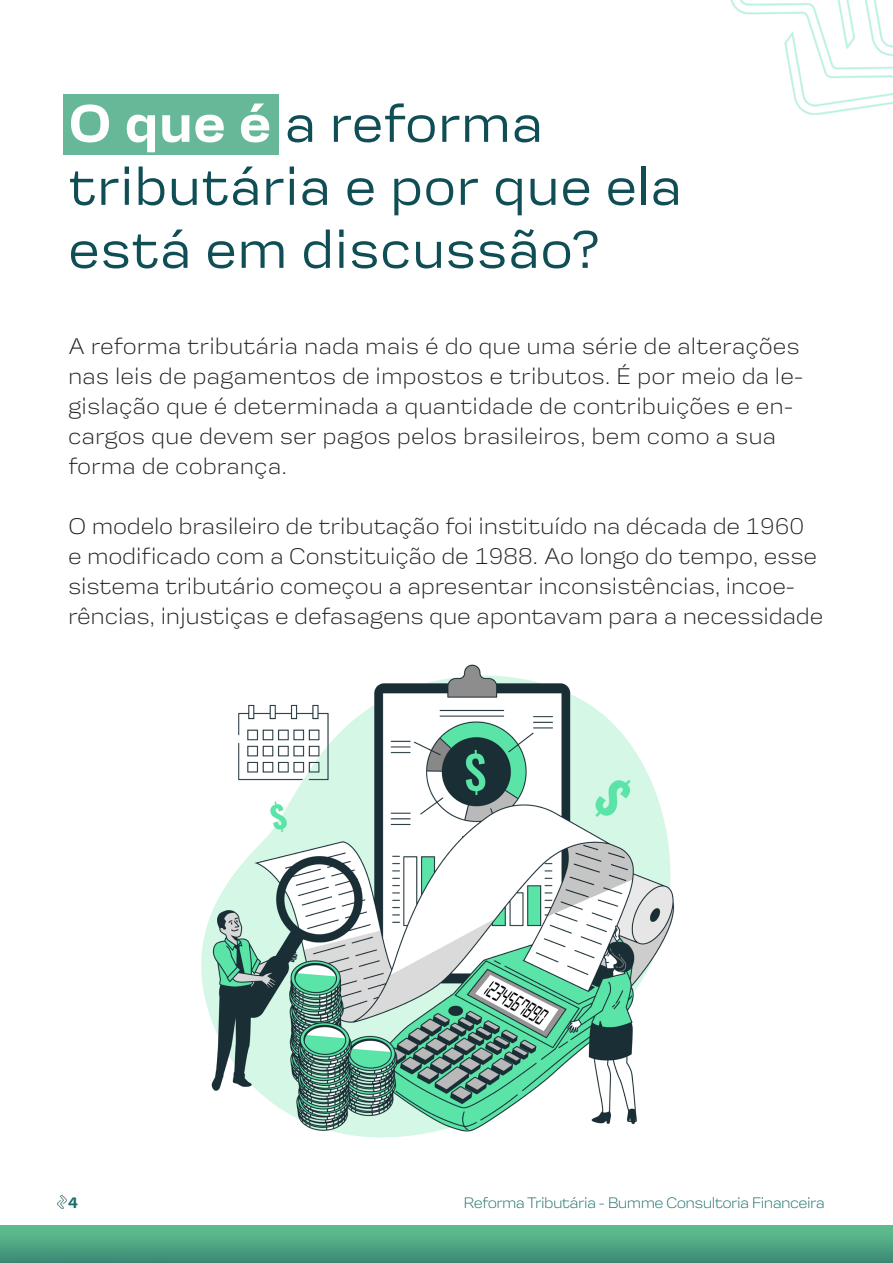
<style>
.page{position:relative;width:893px;height:1263px;background:#fff}
.page>*{position:absolute;margin:0;border:0;box-sizing:border-box;transform-origin:0 0}
.t1{font:52.5px/63px "Startup";letter-spacing:-.005em;color:#104e56}
.t2{font:300 22.5px/30px "Startup";letter-spacing:-.01em;color:#231f20}
.t3{font:300 15px "Startup";letter-spacing:-.045em;color:#186d6a}
.t4{font:700 15px "Startup";color:#186d6a}
.s1{font-weight:700;color:#fff}
</style>
<div class="page">
<img style="left:0;top:1225px;width:893px;height:38px">
<svg style="left:57px;top:1196px;width:9px;height:13px"></svg>
<img style="left:731px;top:0;width:162px;height:114px">
<div style="left:64px;top:95px;width:215px;height:60px;background:#66b898"></div>
<img style="left:201px;top:664px;width:474px;height:474px">
<p class="t1" style="left:68px;top:93px;width:477px"><span class="s1">O que é</span> a reforma</p>
<p class="t1" style="left:68px;top:156px;width:616px">tributária e por que ela está em discussão?</p>
<p class="t2" style="left:68px;top:331px;width:737px">A reforma tributária nada mais é do que uma série de alterações nas leis de pagamentos de impostos e tributos. É por meio da le&shy;gislação que é determinada a quantidade de contribuições e en&shy;cargos que devem ser pagos pelos brasileiros, bem como a sua forma de cobrança.</p>
<p class="t2" style="left:68px;top:511px;width:757px">O modelo brasileiro de tributação foi instituído na década de 1960 e modificado com a Constituição de 1988. Ao longo do tempo, esse sistema tributário começou a apresentar inconsistências, incoe&shy;rências, injustiças e defasagens que apontavam para a necessidade</p>
<p class="t4" style="left:68px;top:1194px;width:11px">4</p>
<p class="t3" style="left:464px;top:1194px;width:363px">Reforma Tributária - Bumme Consultoria Financeira</p>
</div>
